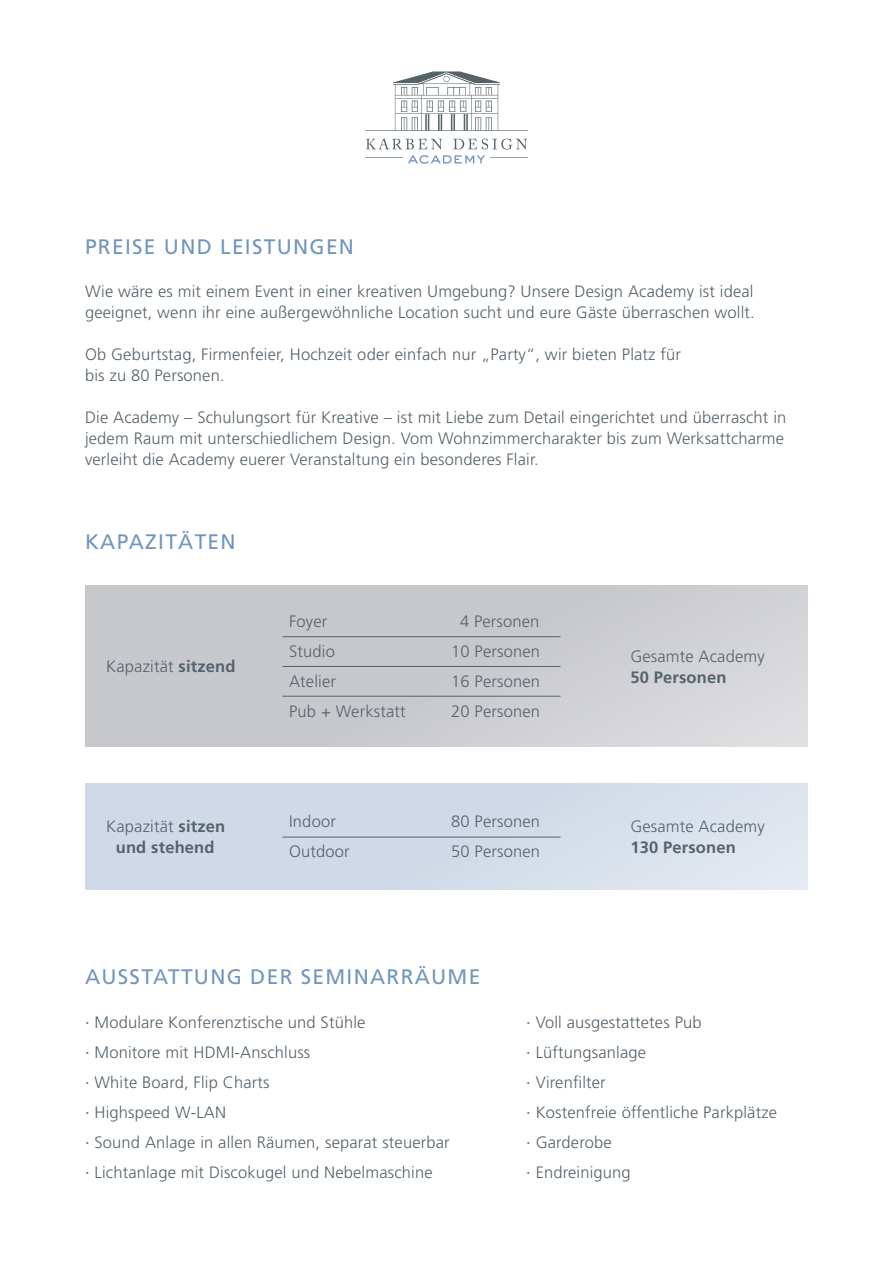
<style>
.page{position:relative;width:893px;height:1263px;background:#fff}
.page>*{position:absolute;margin:0;border:0;box-sizing:border-box;transform-origin:0 0}
.t1{font:21px "Frutiger";letter-spacing:.06em;color:#7396bb}
.t2{font:300 16.5px/30px "Frutiger";letter-spacing:.01em;color:#55636c}
.t3{font:700 16.5px/21px "Frutiger";letter-spacing:.01em;color:#55636c;text-align:center}
.s1{font-weight:700}
.s2{font-weight:300}
.s3{font-weight:400}
</style>
<div class="page">
<div style="left:85px;top:585px;width:723px;height:162px;background:linear-gradient(to right,#c2c3c8,#d4d5d8)"></div>
<div style="left:85px;top:783px;width:723px;height:106px;background:linear-gradient(to right,#cad5e5,#dde4ed)"></div>
<svg style="left:365px;top:71px;width:163px;height:93px"></svg>
<hr style="left:283px;top:636px;width:277px;height:1px;background:#55636c">
<hr style="left:283px;top:666px;width:277px;height:1px;background:#55636c">
<hr style="left:283px;top:696px;width:277px;height:1px;background:#55636c">
<hr style="left:283px;top:837px;width:277px;height:1px;background:#55636c">
<p class="t1" style="left:85px;top:234px;width:271px">PREISE UND LEISTUNGEN</p>
<p class="t2" style="left:85px;top:281px;width:671px;line-height:21px">Wie wäre es mit einem Event in einer kreativen Umgebung? Unsere Design Academy ist ideal geeignet, wenn ihr eine außergewöhnliche Location sucht und eure Gäste überraschen wollt.</p>
<p class="t2" style="left:85px;top:344px;width:597px;line-height:21px">Ob Geburtstag, Firmenfeier, Hochzeit oder einfach nur „Party“, wir bieten Platz für bis zu 80 Personen.</p>
<p class="t2" style="left:85px;top:407px;width:703px;line-height:21px">Die Academy – Schulungsort für Kreative – ist mit Liebe zum Detail eingerichtet und überrascht in jedem Raum mit unterschiedlichem Design. Vom Wohnzimmercharakter bis zum Werksattcharme verleiht die Academy euerer Veranstaltung ein besonderes Flair.</p>
<p class="t1" style="left:85px;top:530px;width:152px">KAPAZITÄTEN</p>
<p class="t2" style="left:106px;top:652px;width:131px">Kapazität <span class="s1">sitzend</span></p>
<p class="t3" style="left:106px;top:816px;width:120px"><span class="s2">Kapazität</span> sitzen und stehend</p>
<p class="t2" style="left:289px;top:607px;width:40px">Foyer</p>
<p class="t2" style="left:460px;top:607px;width:81px">4 Personen</p>
<p class="t2" style="left:289px;top:637px;width:47px">Studio</p>
<p class="t2" style="left:451px;top:637px;width:90px">10 Personen</p>
<p class="t2" style="left:289px;top:667px;width:48px">Atelier</p>
<p class="t2" style="left:451px;top:667px;width:90px">16 Personen</p>
<p class="t2" style="left:289px;top:697px;width:118px">Pub + Werkstatt</p>
<p class="t2" style="left:451px;top:697px;width:90px">20 Personen</p>
<p class="t2" style="left:289px;top:807px;width:48px">Indoor</p>
<p class="t2" style="left:451px;top:807px;width:90px">80 Personen</p>
<p class="t2" style="left:289px;top:837px;width:62px">Outdoor</p>
<p class="t2" style="left:451px;top:837px;width:90px">50 Personen</p>
<p class="t2" style="left:630px;top:641px;width:136px">Gesamte Academy</p>
<p class="t3" style="left:630px;top:667px;width:98px">50 Personen</p>
<p class="t2" style="left:630px;top:811px;width:136px">Gesamte Academy</p>
<p class="t3" style="left:630px;top:837px;width:107px">130 Personen</p>
<p class="t1" style="left:85px;top:965px;width:397px">AUSSTATTUNG DER SEMINARRÄUME</p>
<p class="t2" style="left:85px;top:1007px;width:366px"><span class="s3">·</span> Modulare Konferenztische und Stühle<br><span class="s3">·</span> Monitore mit HDMI-Anschluss<br><span class="s3">·</span> White Board, Flip Charts<br><span class="s3">·</span> Highspeed W-LAN<br><span class="s3">·</span> Sound Anlage in allen Räumen, separat steuerbar <span class="s3">·</span> Lichtanlage mit Discokugel und Nebelmaschine</p>
<p class="t2" style="left:526px;top:1007px;width:252px"><span class="s3">·</span> Voll ausgestattetes Pub<br><span class="s3">·</span> Lüftungsanlage<br><span class="s3">·</span> Virenfilter<br><span class="s3">·</span> Kostenfreie öffentliche Parkplätze <span class="s3">·</span> Garderobe<br><span class="s3">·</span> Endreinigung</p>
</div>
